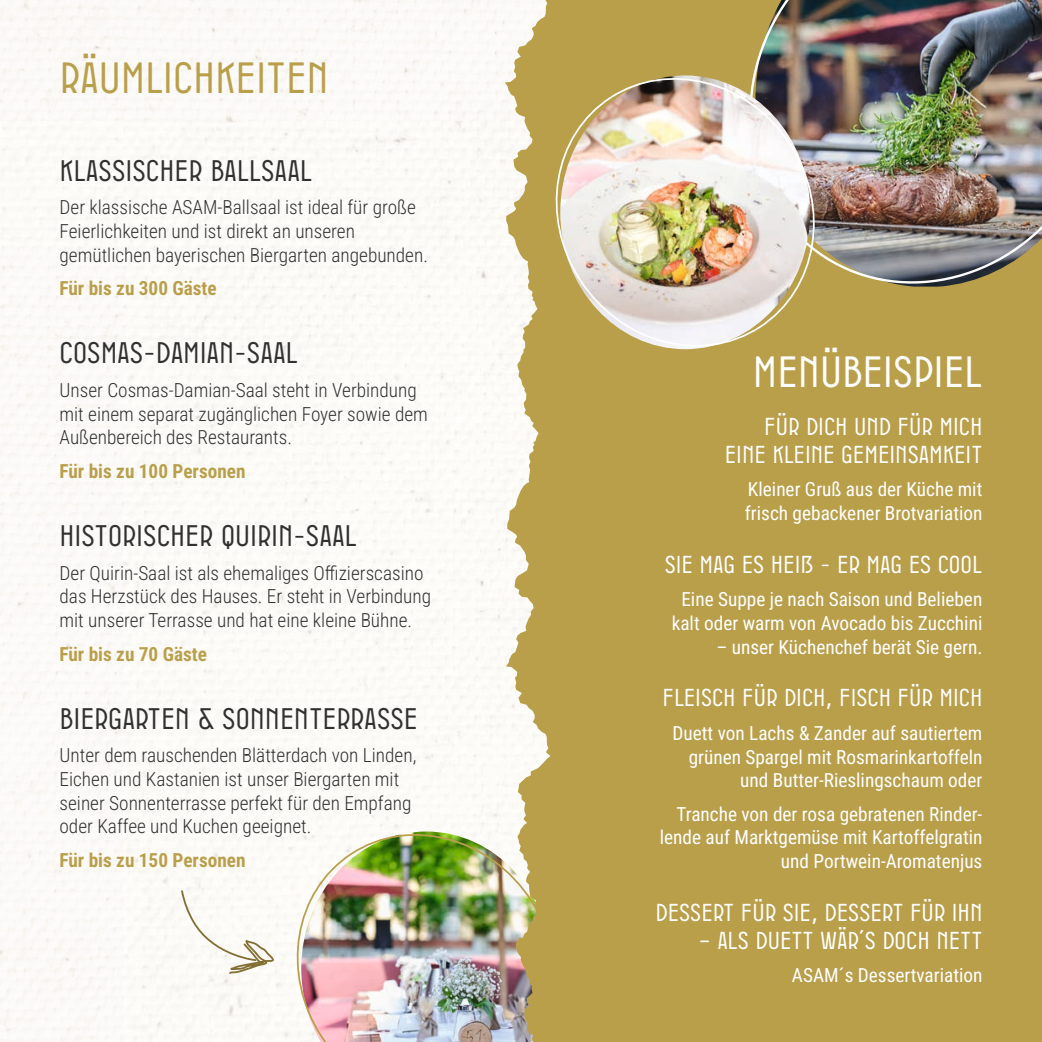
<style>
.page{position:relative;width:1042px;height:1042px;background:#fff}
.page>*{position:absolute;margin:0;border:0;box-sizing:border-box;transform-origin:0 0}
.t1{font:43.75px "PARKING";color:#ba9f4b}
.t2{font:43.75px "PARKING";color:#fff}
.t3{font:29.75px "PARKING";color:#313130}
.t4{font:24.5px/28px "PARKING";color:#fff;text-align:right}
.t5{font:300 19.25px/23.6px "Roboto Condensed";color:#313130}
.t6{font:19.25px/23.6px "Roboto Condensed";color:#fff;text-align:right}
.t7{font:700 19.25px "Roboto Condensed";color:#ba9f4b}
</style>
<div class="page">
<img style="left:0;top:0;width:505px;height:1042px">
<img style="left:280px;top:816px;width:225px;height:226px">
<div style="left:505px;top:0;width:537px;height:1042px;background:#ba9f4b"></div>
<svg style="left:180px;top:889px;width:95px;height:86px"></svg>
<img style="left:726px;top:0;width:316px;height:308px">
<img style="left:539px;top:60px;width:292px;height:305px">
<h1 class="t1" style="left:60px;top:52px;width:271px">RÄUMLICHKEITEN</h1>
<h2 class="t3" style="left:60px;top:153px;width:254px">KLASSISCHER BALLSAAL</h2>
<p class="t5" style="left:60px;top:195px;width:370px">Der klassische ASAM-Ballsaal ist ideal für große<br>Feierlichkeiten und ist direkt an unseren gemütlichen bayerischen Biergarten angebunden.</p>
<p class="t7" style="left:60px;top:275px;width:159px">Für bis zu 300 Gäste</p>
<h2 class="t3" style="left:60px;top:335px;width:240px">COSMAS-DAMIAN-SAAL</h2>
<p class="t5" style="left:60px;top:378px;width:370px">Unser Cosmas-Damian-Saal steht in Verbindung mit einem separat zugänglichen Foyer sowie dem<br>Außenbereich des Restaurants.</p>
<p class="t7" style="left:60px;top:457px;width:187px">Für bis zu 100 Personen</p>
<h2 class="t3" style="left:60px;top:518px;width:299px">HISTORISCHER QUIRIN-SAAL</h2>
<p class="t5" style="left:60px;top:560px;width:373px">Der Quirin-Saal ist als ehemaliges Offizierscasino das Herzstück des Hauses. Er steht in Verbindung mit unserer Terrasse und hat eine kleine Bühne.</p>
<p class="t7" style="left:60px;top:640px;width:149px">Für bis zu 70 Gäste</p>
<h2 class="t3" style="left:60px;top:700px;width:360px">BIERGARTEN &amp; SONNENTERRASSE</h2>
<p class="t5" style="left:60px;top:743px;width:358px">Unter dem rauschenden Blätterdach von Linden, Eichen und Kastanien ist unser Biergarten mit seiner Sonnenterrasse perfekt für den Empfang oder Kaffee und Kuchen geeignet.</p>
<p class="t7" style="left:60px;top:846px;width:187px">Für bis zu 150 Personen</p>
<h1 class="t2" style="left:753px;top:345px;width:231px">MENÜBEISPIEL</h1>
<p class="t4" style="left:725px;top:411px;width:259px">FÜR DICH UND FÜR MICH<br>EINE KLEINE GEMEINSAMKEIT</p>
<p class="t6" style="left:745px;top:477px;width:239px;text-align:left">Kleiner Gruß aus der Küche mit frisch gebackener Brotvariation</p>
<p class="t4" style="left:665px;top:549px;width:319px">SIE MAG ES HEIß - ER MAG ES COOL</p>
<p class="t6" style="left:672px;top:587px;width:312px;text-align:center">Eine Suppe je nach Saison und Belieben kalt oder warm von Avocado bis Zucchini</p>
<p class="t6" style="left:716px;top:634px;width:267px">– unser Küchenchef berät Sie gern.</p>
<p class="t4" style="left:662px;top:683px;width:321px">FLEISCH FÜR DICH, FISCH FÜR MICH</p>
<p class="t6" style="left:672px;top:720px;width:311px">Duett von Lachs &amp; Zander auf sautiertem grünen Spargel mit Rosmarinkartoffeln und Butter-Rieslingschaum oder</p>
<p class="t6" style="left:660px;top:801px;width:324px">Tranche von der rosa gebratenen Rinder&shy;lende auf Marktgemüse mit Kartoffelgratin und Portwein-Aromatenjus</p>
<p class="t4" style="left:655px;top:897px;width:328px">DESSERT FÜR SIE, DESSERT FÜR IHN</p>
<p class="t4" style="left:698px;top:925px;width:285px">– ALS DUETT WÄR´S DOCH NETT</p>
<p class="t6" style="left:792px;top:963px;width:192px">ASAM´s Dessertvariation</p>
</div>
